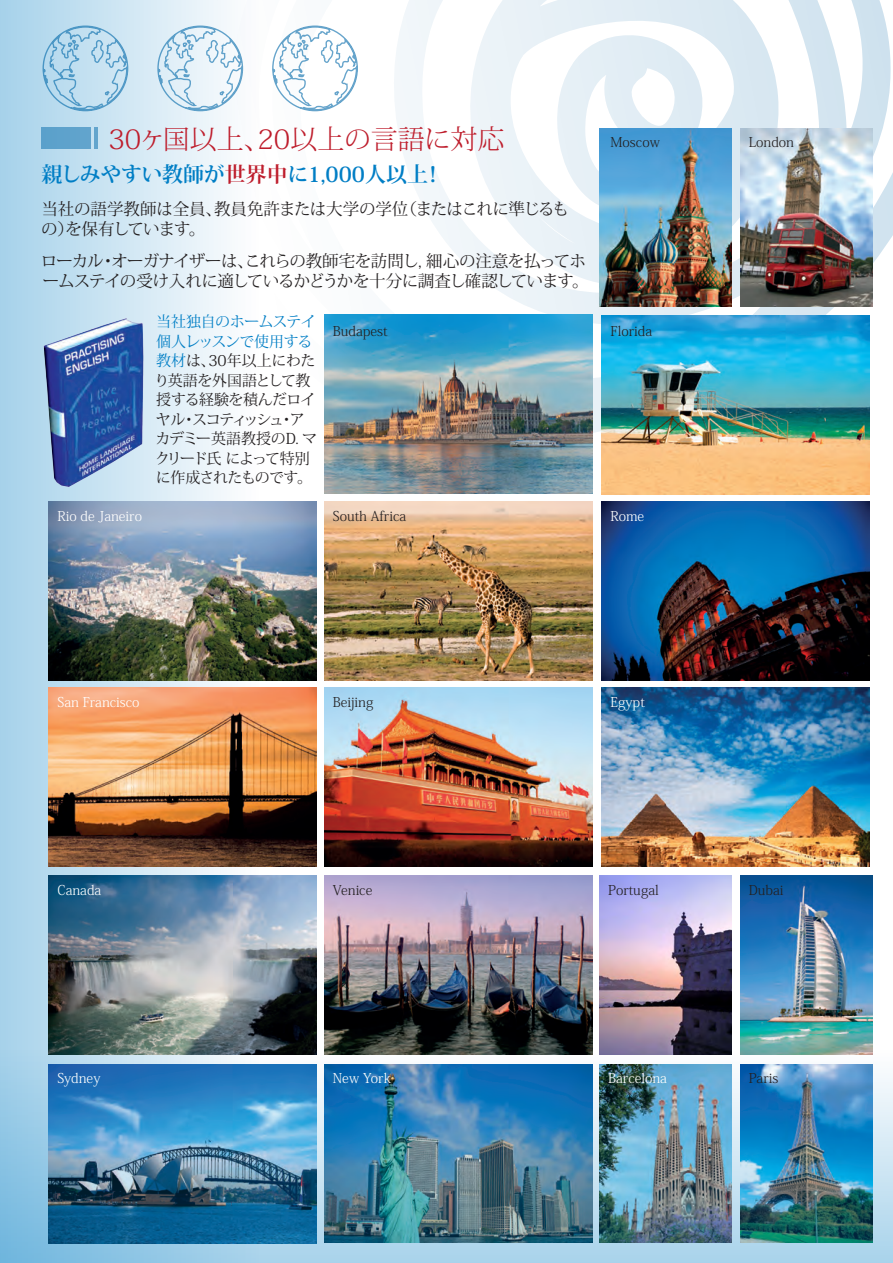
<style>
.page{position:relative;width:893px;height:1263px;background:#fff}
.page>*{position:absolute;margin:0;border:0;box-sizing:border-box;transform-origin:0 0}
.t1{font:300 27px "Koz Min Pro";color:#be1d2c}
.t2{font:700 21px "Koz Min Pro";letter-spacing:-.005em;color:#007ec5}
.t3{font:16.5px/19.8px "Koz Min Pro";letter-spacing:-.04em;color:#231f20}
.t4{font:16.5px/19.8px "Koz Min Pro";letter-spacing:-.01em;color:#231f20}
.t5{font:15px/19.5px "Koz Min Pro";letter-spacing:-.04em;color:#231f20}
.t6{font:300 13.5px "Koz Min Pro";color:#231f20}
.t7{font:300 13.5px "Koz Min Pro";color:#fff}
.s1{color:#be1d2c}
.s2{color:#007ec5}
</style>
<div class="page">
<div style="left:0;top:0;width:314px;height:1263px;background:linear-gradient(to right,#aad3ea,#fff9f4)"></div>
<svg style="left:176px;top:0;width:717px;height:445px"></svg>
<img style="left:600px;top:128px;width:131px;height:179px">
<svg style="left:41px;top:25px;width:88px;height:88px;background:#afd4e9"></svg>
<svg style="left:156px;top:25px;width:88px;height:88px"></svg>
<svg style="left:271px;top:25px;width:88px;height:88px"></svg>
<img style="left:49px;top:502px;width:268px;height:178px">
<img style="left:49px;top:688px;width:268px;height:178px">
<img style="left:49px;top:876px;width:268px;height:126px">
<img style="left:602px;top:688px;width:268px;height:178px">
<img style="left:602px;top:315px;width:268px;height:179px">
<img style="left:324px;top:315px;width:268px;height:178px">
<img style="left:602px;top:502px;width:268px;height:178px">
<img style="left:324px;top:688px;width:268px;height:178px">
<img style="left:324px;top:502px;width:268px;height:178px">
<img style="left:740px;top:128px;width:132px;height:179px">
<img style="left:740px;top:876px;width:132px;height:126px">
<img style="left:324px;top:876px;width:268px;height:126px">
<img style="left:600px;top:876px;width:131px;height:126px">
<div style="left:41px;top:127px;width:50px;height:22px;background:#5ea2cc"></div>
<hr style="left:94px;top:127px;width:3px;height:22px;background:#0068a9">
<img style="left:0;top:1002px;width:893px;height:261px">
<img style="left:41px;top:317px;width:107px;height:172px">
<p class="t1" style="left:108px;top:120px;width:398px">30ヶ国以上、20以上の言語に対応</p>
<p class="t6" style="left:610px;top:133px;width:51px">Moscow</p>
<p class="t6" style="left:749px;top:133px;width:47px">London</p>
<p class="t2" style="left:41px;top:159px;width:403px">親しみやすい教師が<span class="s1">世界中</span>に1,000人以上！</p>
<p class="t4" style="left:41px;top:198px;width:529px">当社の語学教師は全員、教員免許または大学の学位（またはこれに準じるもの）を保有しています。</p>
<p class="t3" style="left:41px;top:251px;width:549px">ローカル・オーガナイザーは、これらの教師宅を訪問し, 細心の注意を払ってホームステイの受け入れに適しているかどうかを十分に調査し確認しています。</p>
<p class="t5" style="left:155px;top:311px;width:164px"><span class="s2">当社独自のホームステイ個人レッスンで使用する教材</span>は、30年以上にわたり英語を外国語として教授する経験を積んだロイヤル・スコティッシュ・アカデミー英語教授のD. マクリード氏 によって特別に作成されたものです。</p>
<p class="t6" style="left:333px;top:321px;width:57px">Budapest</p>
<p class="t6" style="left:610px;top:321px;width:43px">Florida</p>
<p class="t7" style="left:57px;top:506px;width:86px">Rio de Janeiro</p>
<p class="t6" style="left:333px;top:506px;width:75px">South Africa</p>
<p class="t7" style="left:610px;top:506px;width:35px">Rome</p>
<p class="t7" style="left:57px;top:692px;width:84px">San Francisco</p>
<p class="t6" style="left:333px;top:692px;width:42px">Beijing</p>
<p class="t7" style="left:610px;top:692px;width:36px">Egypt</p>
<p class="t7" style="left:57px;top:880px;width:45px">Canada</p>
<p class="t6" style="left:333px;top:880px;width:41px">Venice</p>
<p class="t6" style="left:608px;top:880px;width:52px">Portugal</p>
<p class="t6" style="left:749px;top:880px;width:36px">Dubai</p>
<p class="t7" style="left:57px;top:1069px;width:45px">Sydney</p>
<p class="t7" style="left:333px;top:1069px;width:60px">New York</p>
<p class="t7" style="left:608px;top:1068px;width:60px">Barcelona</p>
<p class="t6" style="left:749px;top:1069px;width:31px">Paris</p>
</div>
